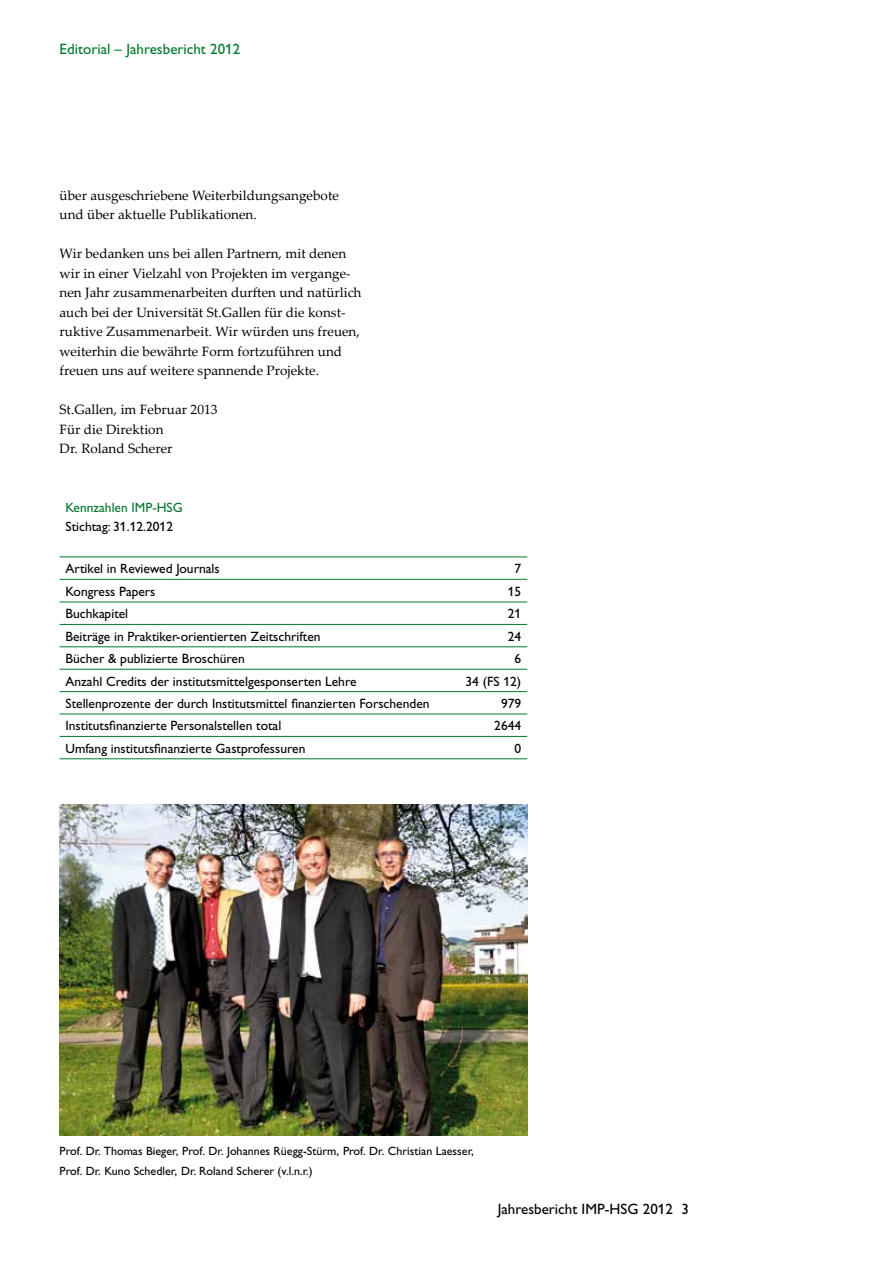
<style>
.page{position:relative;width:893px;height:1263px;background:#fff}
.page>*{position:absolute;margin:0;border:0;box-sizing:border-box;transform-origin:0 0}
.t1{font:15px "Gill Alt One";color:#00792c}
.t2{font:15px "Gill Alt One";color:#000}
.t3{font:13.5px/19.5px "Palatino Linotype";color:#000}
.t4{font:13.5px "Gill Alt One";color:#000}
.t5{font:13.5px "Gill Alt One";color:#00792c}
.t6{font:12px/19.5px "Gill Alt One";color:#000}
</style>
<div class="page">
<hr style="left:60px;top:556px;width:378px;height:1px;background:#00792c">
<hr style="left:438px;top:556px;width:89px;height:1px;background:#00792c">
<hr style="left:60px;top:579px;width:378px;height:1px;background:#00792c">
<hr style="left:438px;top:579px;width:89px;height:1px;background:#00792c">
<hr style="left:60px;top:602px;width:378px;height:1px;background:#00792c">
<hr style="left:438px;top:602px;width:89px;height:1px;background:#00792c">
<hr style="left:60px;top:624px;width:378px;height:1px;background:#00792c">
<hr style="left:438px;top:624px;width:89px;height:1px;background:#00792c">
<hr style="left:60px;top:646px;width:378px;height:1px;background:#00792c">
<hr style="left:438px;top:646px;width:89px;height:1px;background:#00792c">
<hr style="left:60px;top:669px;width:378px;height:1px;background:#00792c">
<hr style="left:438px;top:669px;width:89px;height:1px;background:#00792c">
<hr style="left:60px;top:691px;width:378px;height:1px;background:#00792c">
<hr style="left:438px;top:691px;width:89px;height:1px;background:#00792c">
<hr style="left:60px;top:714px;width:378px;height:1px;background:#00792c">
<hr style="left:438px;top:714px;width:89px;height:1px;background:#00792c">
<hr style="left:60px;top:736px;width:378px;height:1px;background:#00792c">
<hr style="left:438px;top:736px;width:89px;height:1px;background:#00792c">
<hr style="left:60px;top:758px;width:378px;height:1px;background:#00792c">
<hr style="left:438px;top:758px;width:89px;height:1px;background:#00792c">
<img style="left:60px;top:804px;width:467px;height:332px">
<p class="t1" style="left:60px;top:40px;width:182px">Editorial – Jahresbericht 2012</p>
<p class="t3" style="left:60px;top:185px;width:281px">über ausgeschriebene Weiterbildungsangebote und über aktuelle Publikationen.</p>
<p class="t3" style="left:60px;top:243px;width:303px">Wir bedanken uns bei allen Partnern, mit denen wir in einer Vielzahl von Projekten im vergange&shy;nen Jahr zusammenarbeiten durften und natürlich auch bei der Universität St.Gallen für die konst&shy;ruktive Zusammenarbeit. Wir würden uns freuen, weiterhin die bewährte Form fortzuführen und freuen uns auf weitere spannende Projekte.</p>
<p class="t3" style="left:60px;top:399px;width:160px">St.Gallen, im Februar 2013<br>Für die Direktion<br>Dr. Roland Scherer</p>
<p class="t5" style="left:66px;top:500px;width:119px">Kennzahlen IMP-HSG</p>
<p class="t4" style="left:66px;top:519px;width:109px">Stichtag: 31.12.2012</p>
<p class="t4" style="left:66px;top:561px;width:156px">Artikel in Reviewed Journals</p>
<p class="t4" style="left:514px;top:561px;width:8px">7</p>
<p class="t4" style="left:66px;top:583px;width:91px">Kongress Papers</p>
<p class="t4" style="left:508px;top:583px;width:15px">15</p>
<p class="t4" style="left:66px;top:606px;width:64px">Buchkapitel</p>
<p class="t4" style="left:508px;top:606px;width:15px">21</p>
<p class="t4" style="left:66px;top:628px;width:257px">Beiträge in Praktiker-orientierten Zeitschriften</p>
<p class="t4" style="left:508px;top:628px;width:15px">24</p>
<p class="t4" style="left:66px;top:651px;width:181px">Bücher &amp; publizierte Broschüren</p>
<p class="t4" style="left:514px;top:651px;width:8px">6</p>
<p class="t4" style="left:66px;top:673px;width:293px">Anzahl Credits der institutsmittelgesponserten Lehre</p>
<p class="t4" style="left:466px;top:673px;width:57px">34 (FS 12)</p>
<p class="t4" style="left:66px;top:696px;width:366px">Stellenprozente der durch Institutsmittel finanzierten Forschenden</p>
<p class="t4" style="left:501px;top:696px;width:22px">979</p>
<p class="t4" style="left:66px;top:718px;width:217px">Institutsfinanzierte Personalstellen total</p>
<p class="t4" style="left:494px;top:718px;width:28px">2644</p>
<p class="t4" style="left:66px;top:740px;width:241px">Umfang institutsfinanzierte Gastprofessuren</p>
<p class="t4" style="left:514px;top:740px;width:8px">0</p>
<p class="t6" style="left:60px;top:1142px;width:416px">Prof. Dr. Thomas Bieger, Prof. Dr. Johannes Rüegg-Stürm, Prof. Dr. Christian Laesser,<br>Prof. Dr. Kuno Schedler, Dr. Roland Scherer (v.l.n.r.)</p>
<p class="t2" style="left:498px;top:1200px;width:193px">Jahresbericht IMP-HSG 2012 3</p>
</div>
